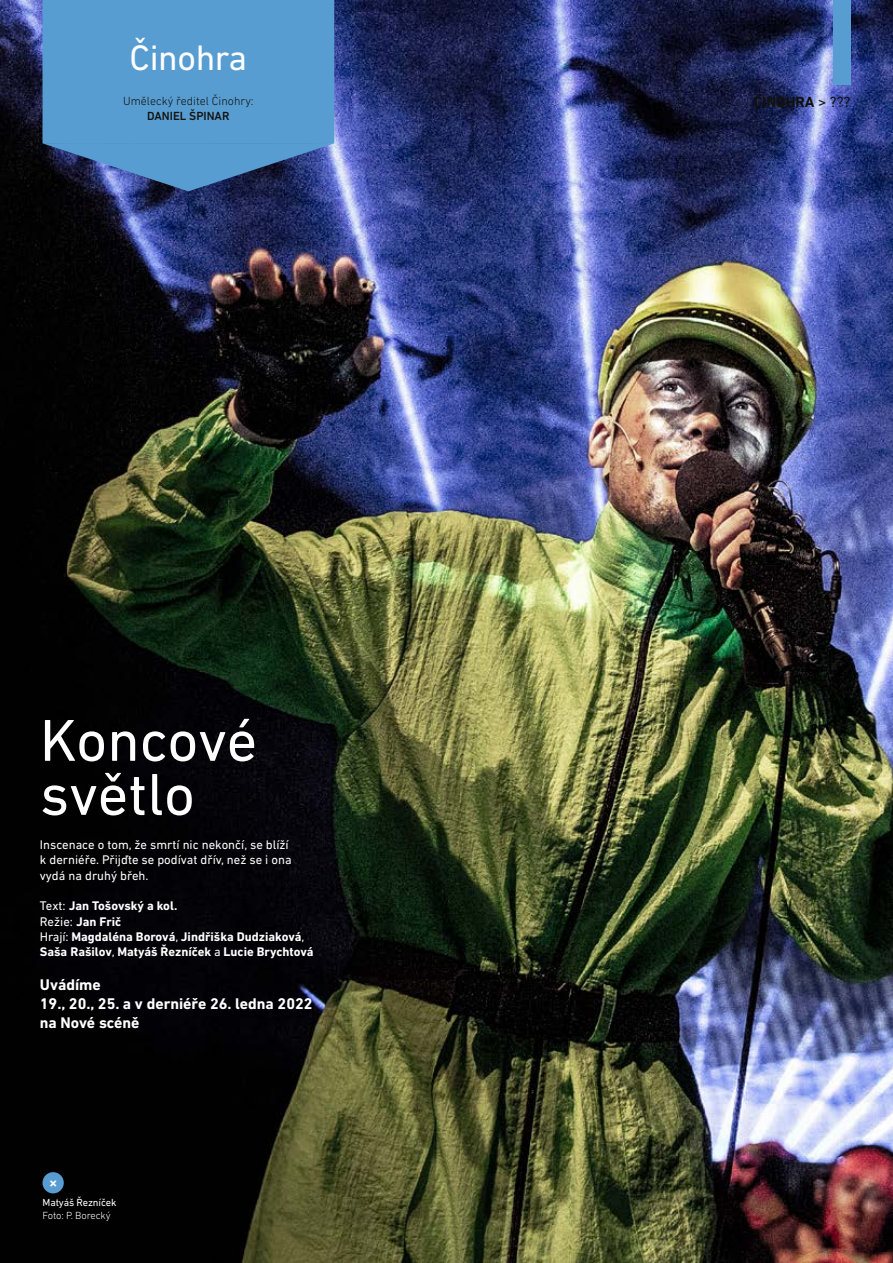
<style>
.page{position:relative;width:893px;height:1263px;background:#fff}
.page>*{position:absolute;margin:0;border:0;box-sizing:border-box;transform-origin:0 0}
.t1{font:60px/54px "DIN Next LT Pro";color:#fff}
.t2{font:36px "DIN Next LT Pro";letter-spacing:-.01em;color:#fff}
.t3{font:500 16.5px "DIN Next LT Pro";color:#fff}
.t4{font:700 15.75px/18.9px "DIN Next LT Pro";color:#fff}
.t5{font:700 15px "DIN Next LT Pro";color:#12120d}
.t6{font:700 12.75px/15.3px "DIN Next LT Pro";color:#fff}
.t7{font:12.75px/15.3px "DIN Next LT Pro";color:#fff}
.t8{font:300 12px "DIN Next LT Pro";color:#12120d}
.t9{font:500 12px "DIN Next LT Pro";color:#12120d}
.t10{font:10.5px "DIN Next LT Pro";letter-spacing:-.01em;color:#fff}
.t11{font:300 10.5px "DIN Next LT Pro";letter-spacing:-.01em;color:#fff}
.s1{font-weight:400}
</style>
<div class="page">
<img style="left:0;top:0;width:893px;height:1263px">
<svg style="left:43px;top:0;width:291px;height:191px;background:#528fc4"></svg>
<div style="left:43px;top:1172px;width:21px;height:21px;background:#589dd2;border-radius:50%"></div>
<div style="left:833px;top:0;width:17px;height:85px;background:#589dd2"></div>
<h2 class="t2" style="left:130px;top:37px;width:119px">Činohra</h2>
<p class="t8" style="left:123px;top:94px;width:132px">Umělecký ředitel Činohry:</p>
<p class="t9" style="left:147px;top:109px;width:84px">DANIEL ŠPINAR</p>
<h1 class="t1" style="left:40px;top:713px;width:219px">Koncové světlo</h1>
<p class="t7" style="left:40px;top:837px;width:253px">Inscenace o tom, že smrtí nic nekončí, se blíží k derniéře. Přijďte se podívat dřív, než se i ona vydá na druhý břeh.</p>
<p class="t6" style="left:40px;top:898px;width:275px"><span class="s1">Text:</span> Jan Tošovský a kol.<br><span class="s1">Režie:</span> Jan Frič<br><span class="s1">Hrají:</span> Magdaléna Borová<span class="s1">,</span> Jindřiška Dudziaková<span class="s1">, </span>Saša Rašilov<span class="s1">,</span> Matyáš Řezníček <span class="s1">a</span> Lucie Brychtová</p>
<p class="t4" style="left:40px;top:975px;width:274px">Uvádíme<br>19., 20., 25. a v derniéře 26. ledna 2022 na Nové scéně</p>
<p class="t3" style="left:49px;top:1172px;width:11px">×</p>
<p class="t10" style="left:43px;top:1196px;width:75px">Matyáš Řezníček</p>
<p class="t11" style="left:43px;top:1209px;width:70px">Foto: P. Borecký</p>
<p class="t5" style="left:754px;top:93px;width:98px">ČINOHRA <span class="s1">&gt; ???</span></p>
</div>
